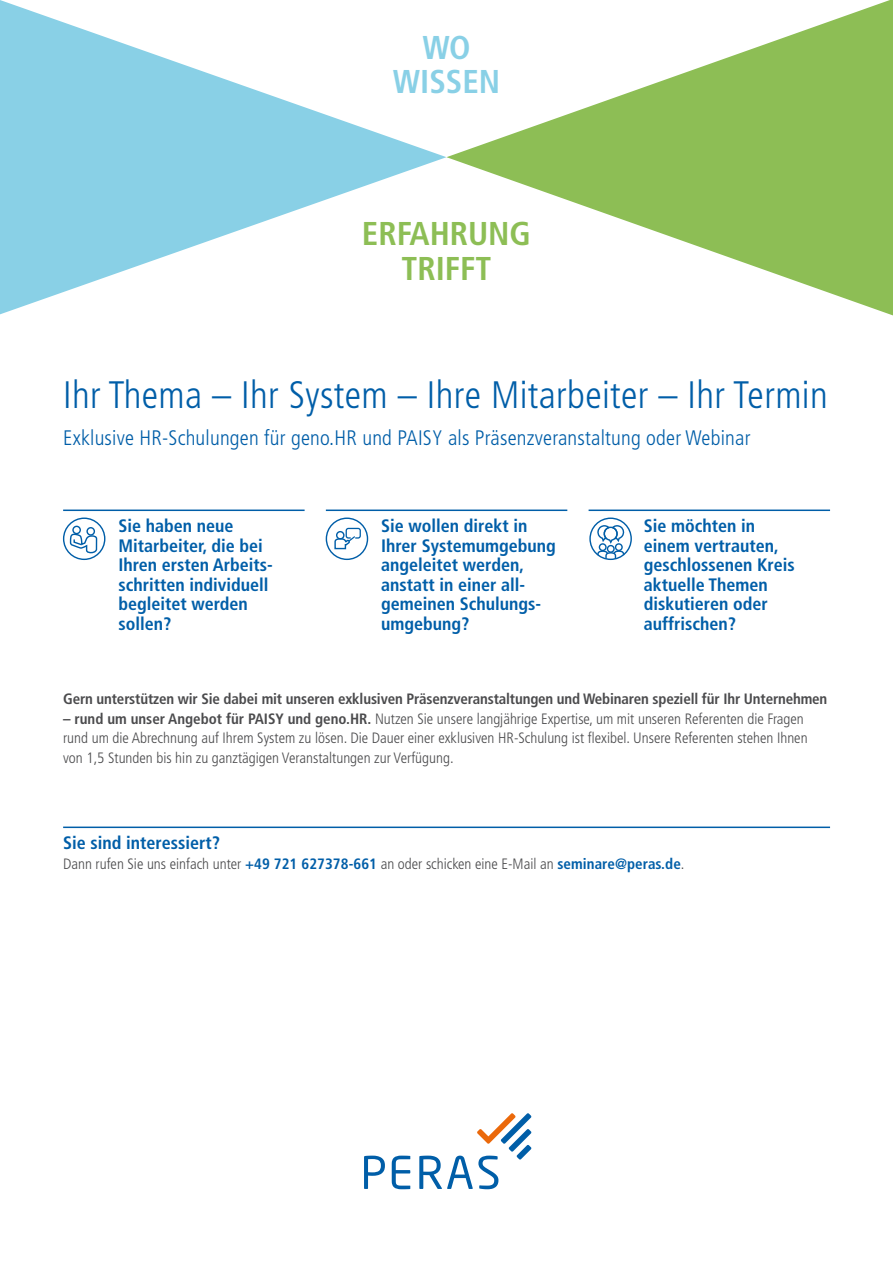
<style>
.page{position:relative;width:893px;height:1263px;background:#fff}
.page>*{position:absolute;margin:0;border:0;box-sizing:border-box;transform-origin:0 0}
.t1{font:300 condensed 38.25px "Frutiger LT Std";letter-spacing:.01em;color:#005ea8}
.t2{font:700 condensed 33px/34.5px "Frutiger LT Std";color:#8dbe55;text-align:center}
.t3{font:700 condensed 33px/34.5px "Frutiger LT Std";color:#89d0e6;text-align:center}
.t4{font:300 condensed 21px "Frutiger LT Std";letter-spacing:.01em;color:#005ea8}
.t5{font:700 condensed 18px/19.5px "Frutiger LT Std";color:#005ea8}
.t6{font:300 condensed 15px/19.5px "Frutiger LT Std";color:#4b4b4d}
.t7{font:700 condensed 15px "Frutiger LT Std";letter-spacing:-.01em;color:#4b4b4d}
.s1{font-weight:700}
.s2{font-weight:700;color:#005ea8}
</style>
<div class="page">
<svg style="left:0;top:0;width:446px;height:314px"></svg>
<svg style="left:446px;top:0;width:447px;height:315px"></svg>
<hr style="left:63px;top:509px;width:242px;height:2px;background:#005ea8">
<hr style="left:326px;top:509px;width:241px;height:2px;background:#005ea8">
<hr style="left:589px;top:509px;width:241px;height:2px;background:#005ea8">
<hr style="left:63px;top:826px;width:767px;height:2px;background:#005ea8">
<div style="left:63px;top:517px;width:42px;height:43px;border:1px solid #005ea8;border-radius:50%"></div>
<div style="left:72px;top:526px;width:9px;height:8px;border:1px solid #005ea8;border-radius:50%"></div>
<div style="left:86px;top:527px;width:9px;height:9px;border:1px solid #005ea8;border-radius:50%"></div>
<svg style="left:69px;top:533px;width:29px;height:21px"></svg>
<div style="left:326px;top:517px;width:42px;height:43px;border:1px solid #005ea8;border-radius:50%"></div>
<svg style="left:334px;top:528px;width:27px;height:22px"></svg>
<svg style="left:596px;top:525px;width:29px;height:35px"></svg>
<div style="left:589px;top:517px;width:43px;height:43px;border:1px solid #005ea8;border-radius:50%"></div>
<svg style="left:364px;top:1155px;width:21px;height:34px"></svg>
<svg style="left:392px;top:1155px;width:18px;height:34px"></svg>
<svg style="left:419px;top:1113px;width:112px;height:76px"></svg>
<h2 class="t3" style="left:393px;top:30px;width:109px">WO<br>WISSEN</h2>
<h2 class="t2" style="left:362px;top:217px;width:170px">ERFAHRUNG<br>TRIFFT</h2>
<h1 class="t1" style="left:63px;top:373px;width:766px">Ihr Thema – Ihr System – Ihre Mitarbeiter – Ihr Termin</h1>
<h3 class="t4" style="left:63px;top:426px;width:689px">Exklusive HR-Schulungen für geno.HR und PAISY als Präsenzveranstaltung oder Webinar</h3>
<p class="t5" style="left:118px;top:516px;width:156px">Sie haben neue<br>Mitarbeiter, die bei<br>Ihren ersten Arbeits&shy;schritten individuell begleitet werden sollen?</p>
<p class="t5" style="left:381px;top:516px;width:176px">Sie wollen direkt in<br>Ihrer Systemumgebung angeleitet werden, anstatt in einer all&shy;gemeinen Schulungs&shy;umgebung?</p>
<p class="t5" style="left:644px;top:516px;width:152px">Sie möchten in einem vertrauten, geschlossenen Kreis aktuelle Themen diskutieren oder auffrischen?</p>
<p class="t7" style="left:63px;top:690px;width:766px">Gern unterstützen wir Sie dabei mit unseren exklusiven Präsenzveranstaltungen und Webinaren speziell für Ihr Unternehmen</p>
<p class="t6" style="left:63px;top:709px;width:746px"><span class="s1">– rund um unser Angebot für PAISY und geno.HR.</span> Nutzen Sie unsere langjährige Expertise, um mit unseren Referenten die Fragen rund um die Abrechnung auf Ihrem System zu lösen. Die Dauer einer exklusiven HR-Schulung ist flexibel. Unsere Referenten stehen Ihnen von 1,5 Stunden bis hin zu ganztägigen Veranstaltungen zur Verfügung.</p>
<p class="t5" style="left:63px;top:833px;width:158px">Sie sind interessiert?</p>
<p class="t6" style="left:63px;top:854px;width:623px">Dann rufen Sie uns einfach unter <span class="s2">+49 721 627378-661</span> an oder schicken eine E-Mail an <span class="s2">seminare@peras.de</span>.</p>
</div>
